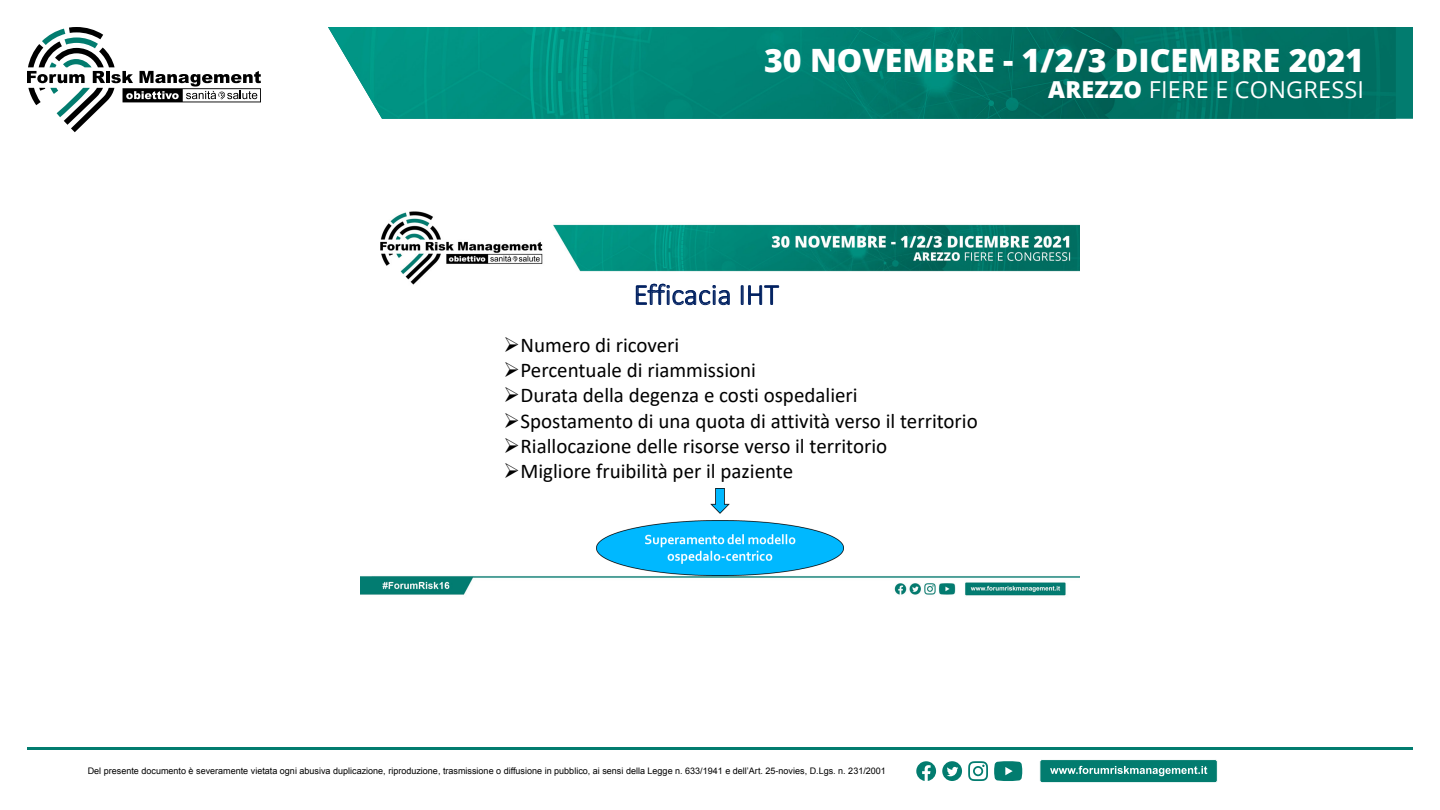
<style>
.page{position:relative;width:1440px;height:810px;background:#fff}
.page>*{position:absolute;margin:0;border:0;box-sizing:border-box;transform-origin:0 0}
.t1{font:800 32.17px "Open Sans";color:#fff}
.t2{font:300 29.4px "Calibri";color:#002060}
.t3{font:23.4px "Open Sans";letter-spacing:.01em;color:#fff}
.t4{font:21px "Calibri";color:#000}
.t5{font:9px "Arial";color:#000}
.s1{font-weight:800}
</style>
<div class="page">
<svg style="left:27px;top:27px;width:234px;height:105px"></svg>
<img style="left:328px;top:27px;width:1068px;height:92px">
<div style="left:1040px;top:760px;width:177px;height:23px;background:#027c6f;border-radius:2px"></div>
<div style="left:1040px;top:759px;width:178px;height:24px;border:1px solid #fff;border-radius:2px"></div>
<svg style="left:1050px;top:766px;width:157px;height:10px"></svg>
<hr style="left:27px;top:747px;width:1386px;height:3px;background:#027c6f">
<svg style="left:968px;top:761px;width:20px;height:20px"></svg>
<svg style="left:994px;top:761px;width:28px;height:20px"></svg>
<svg style="left:916px;top:761px;width:20px;height:20px"></svg>
<svg style="left:942px;top:761px;width:20px;height:20px"></svg>
<img style="left:360px;top:211px;width:720px;height:385px">
<img style="left:710px;top:488px;width:20px;height:25px">
<img style="left:596px;top:521px;width:248px;height:55px">
<h1 class="t1" style="left:764px;top:36px;width:602px">30 NOVEMBRE - 1/2/3 DICEMBRE 2021</h1>
<p class="t3" style="left:1048px;top:74px;width:317px"><span class="s1">AREZZO</span> FIERE E CONGRESSI</p>
<h2 class="t2" style="left:634px;top:276px;width:147px">Efficacia IHT</h2>
<p class="t4" style="left:504px;top:330px;width:177px">➢Numero di ricoveri</p>
<p class="t4" style="left:504px;top:356px;width:254px">➢Percentuale di riammissioni</p>
<p class="t4" style="left:504px;top:381px;width:356px">➢Durata della degenza e costi ospedalieri</p>
<p class="t4" style="left:504px;top:406px;width:476px">➢Spostamento di una quota di attività verso il territorio</p>
<p class="t4" style="left:504px;top:432px;width:385px">➢Riallocazione delle risorse verso il territorio</p>
<p class="t4" style="left:504px;top:456px;width:291px">➢Migliore fruibilità per il paziente</p>
<p class="t5" style="left:88px;top:765px;width:800px">Del presente documento è severamente vietata ogni abusiva duplicazione, riproduzione, trasmissione o diffusione in pubblico, ai sensi della Legge n. 633/1941 e dell’Art. 25-novies, D.Lgs. n. 231/2001</p>
</div>
